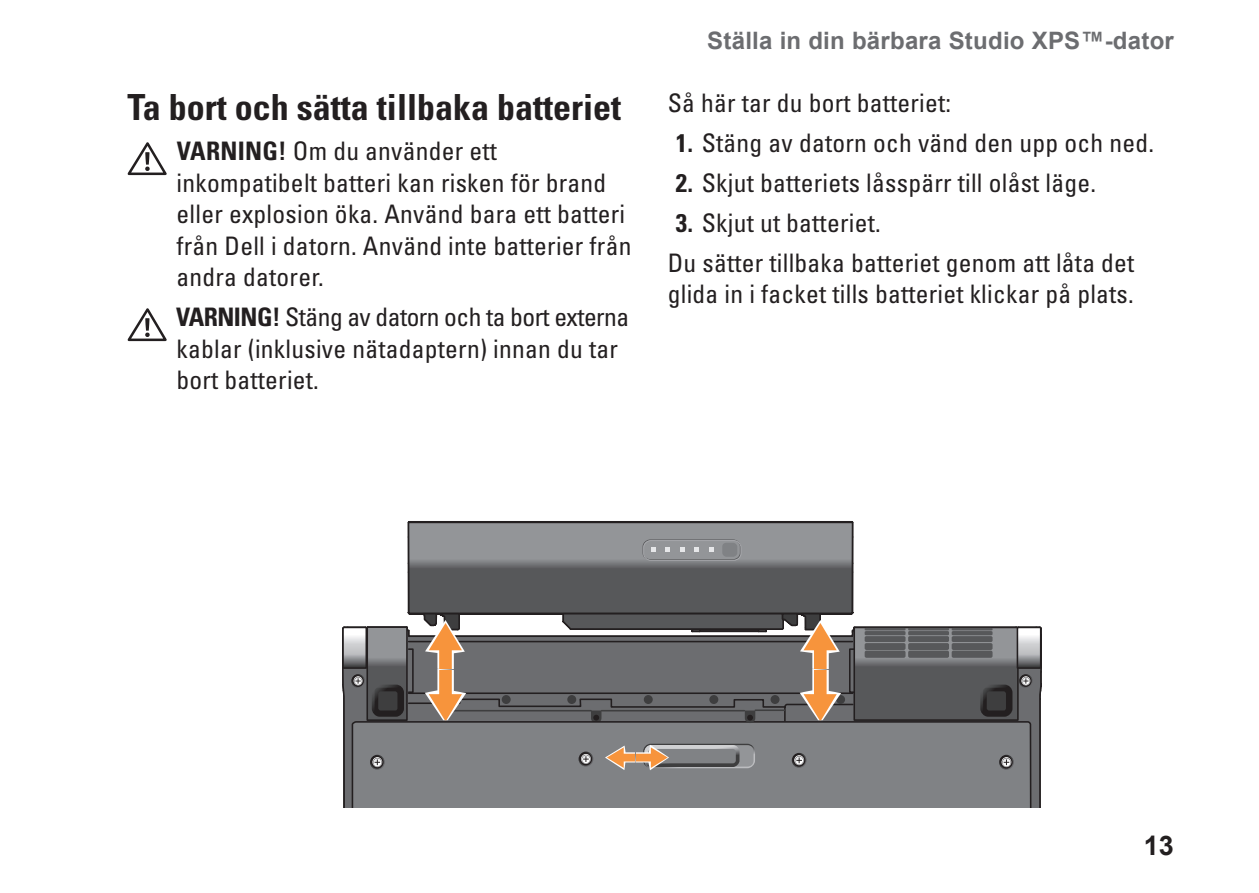
<style>
.page{position:relative;width:1259px;height:893px;background:#fff}
.page>*{position:absolute;margin:0;border:0;box-sizing:border-box;transform-origin:0 0}
.t1{font:700 condensed 36px "Univers";color:#231f20}
.t2{font:700 27px "Arial";color:#231f20}
.t3{font:condensed 25.5px/31.5px "Univers";letter-spacing:.01em;color:#231f20}
.t4{font:700 24px "Arial";letter-spacing:.01em;color:#6c6d70}
.s1{font-weight:700}
</style>
<div class="page">
<svg style="left:128px;top:142px;width:39px;height:34px"></svg>
<svg style="left:128px;top:308px;width:39px;height:34px"></svg>
<svg style="left:411px;top:525px;width:439px;height:86px"></svg>
<div style="left:408px;top:522px;width:445px;height:92px;border:2px solid #231f20"></div>
<svg style="left:642px;top:539px;width:99px;height:22px"></svg>
<svg style="left:342px;top:611px;width:700px;height:197px"></svg>
<div style="left:849px;top:648px;width:5px;height:45px;border:2px solid #231f20"></div>
<h1 class="t1" style="left:128px;top:85px;width:495px">Ta bort och sätta tillbaka batteriet</h1>
<p class="t3" style="left:176px;top:135px;width:456px"><span class="s1">VARNING!</span> Om du använder ett inkompatibelt batteri kan risken för brand eller explosion öka. Använd bara ett batteri från Dell i datorn. Använd inte batterier från andra datorer.</p>
<p class="t3" style="left:176px;top:301px;width:455px"><span class="s1">VARNING!</span> Stäng av datorn och ta bort externa kablar (inklusive nätadaptern) innan du tar bort batteriet.</p>
<p class="t4" style="left:707px;top:24px;width:468px">Ställa in din bärbara Studio XPS™-dator</p>
<p class="t3" style="left:668px;top:87px;width:285px">Så här tar du bort batteriet:</p>
<p class="t3" style="left:676px;top:127px;width:480px"><span class="s1">1.</span> Stäng av datorn och vänd den upp och ned.</p>
<p class="t3" style="left:676px;top:167px;width:422px"><span class="s1">2.</span> Skjut batteriets låsspärr till olåst läge.</p>
<p class="t3" style="left:668px;top:202px;width:468px;line-height:39.9px;text-indent:8px"><span class="s1">3.</span> Skjut ut batteriet.<br>Du sätter tillbaka batteriet genom att låta det</p>
<p class="t3" style="left:668px;top:278px;width:467px">glida in i facket tills batteriet klickar på plats.</p>
<p class="t2" style="left:1144px;top:826px;width:32px">13</p>
</div>
